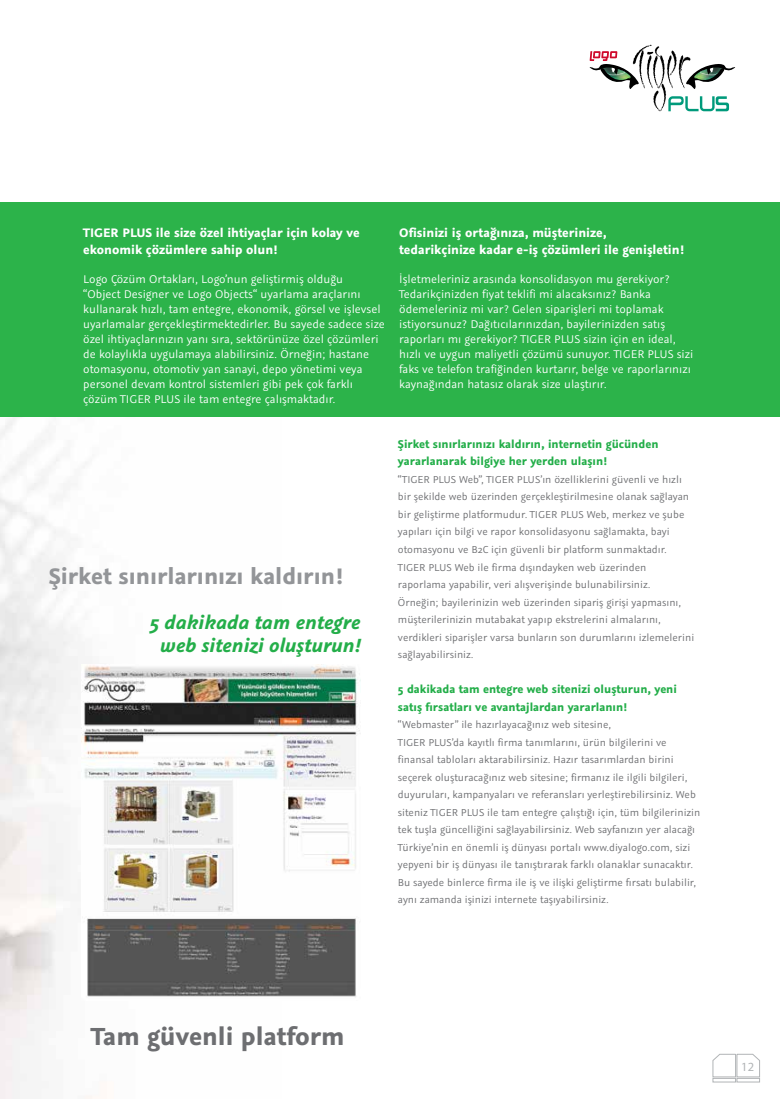
<style>
.page{position:relative;width:780px;height:1099px;background:#fff}
.page>*{position:absolute;margin:0;border:0;box-sizing:border-box;transform-origin:0 0}
.t1{font:700 27.5px "Graublau Sans";color:#6d6e71}
.t2{font:700 25px "Graublau Sans";color:#939598}
.t3{font:italic 700 21.25px/23.5px "Graublau Sans";color:#23ae49;text-align:center}
.t4{font:700 13.75px/17.5px "Graublau Sans";color:#fff}
.t5{font:12.5px/15px "Graublau Sans";color:#fff}
.t6{font:700 12.5px/17.5px "Graublau Sans";color:#23ae49}
.t7{font:12.5px "Myriad Pro";color:#b1b4b6}
.t8{font:11.25px/17.5px "Graublau Sans";color:#6d6e71}
</style>
<div class="page">
<svg style="left:589px;top:45px;width:146px;height:66px"></svg>
<div style="left:712px;top:1078px;width:23px;height:4px;border:1px solid #b1b4b6"></div>
<svg style="left:712px;top:1053px;width:48px;height:24px"></svg>
<div style="left:736px;top:1078px;width:23px;height:4px;border:1px solid #b1b4b6"></div>
<div style="left:0;top:202px;width:780px;height:215px;background:#2cb34a"></div>
<img style="left:81px;top:664px;width:280px;height:336px">
<p class="t4" style="left:83px;top:224px;width:278px">TIGER PLUS ile size özel ihtiyaçlar için kolay ve ekonomik çözümlere sahip olun!</p>
<p class="t5" style="left:83px;top:271px;width:303px">Logo Çözüm Ortakları, Logo’nun geliştirmiş olduğu<br>“Object Designer ve Logo Objects“ uyarlama araçlarını kullanarak hızlı, tam entegre, ekonomik, görsel ve işlevsel uyarlamalar gerçekleştirmektedirler. Bu sayede sadece size özel ihtiyaçlarınızın yanı sıra, sektörünüze özel çözümleri de kolaylıkla uygulamaya alabilirsiniz. Örneğin; hastane otomasyonu, otomotiv yan sanayi, depo yönetimi veya personel devam kontrol sistemleri gibi pek çok farklı çözüm TIGER PLUS ile tam entegre çalışmaktadır.</p>
<h2 class="t2" style="left:49px;top:560px;width:295px">Şirket sınırlarınızı kaldırın!</h2>
<h3 class="t3" style="left:150px;top:609px;width:212px">5 dakikada tam entegre web sitenizi oluşturun!</h3>
<p class="t4" style="left:399px;top:224px;width:286px">Ofisinizi iş ortağınıza, müşterinize, tedarikçinize kadar e-iş çözümleri ile genişletin!</p>
<p class="t5" style="left:399px;top:271px;width:295px">İşletmeleriniz arasında konsolidasyon mu gerekiyor?<br>Tedarikçinizden fiyat teklifi mi alacaksınız? Banka ödemeleriniz mi var? Gelen siparişleri mi toplamak istiyorsunuz? Dağıtıcılarınızdan, bayilerinizden satış raporları mı gerekiyor? TIGER PLUS sizin için en ideal, hızlı ve uygun maliyetli çözümü sunuyor. TIGER PLUS sizi faks ve telefon trafiğinden kurtarır, belge ve raporlarınızı kaynağından hatasız olarak size ulaştırır.</p>
<p class="t6" style="left:398px;top:435px;width:262px">Şirket sınırlarınızı kaldırın, internetin gücünden yararlanarak bilgiye her yerden ulaşın!</p>
<p class="t8" style="left:398px;top:470px;width:298px">“TIGER PLUS Web”, TIGER PLUS’ın özelliklerini güvenli ve hızlı bir şekilde web üzerinden gerçekleştirilmesine olanak sağlayan bir geliştirme platformudur. TIGER PLUS Web, merkez ve şube yapıları için bilgi ve rapor konsolidasyonu sağlamakta, bayi otomasyonu ve B2C için güvenli bir platform sunmaktadır.<br>TIGER PLUS Web ile firma dışındayken web üzerinden raporlama yapabilir, veri alışverişinde bulunabilirsiniz.<br>Örneğin; bayilerinizin web üzerinden sipariş girişi yapmasını, müşterilerinizin mutabakat yapıp ekstrelerini almalarını, verdikleri siparişler varsa bunların son durumlarını izlemelerini sağlayabilirsiniz.</p>
<p class="t6" style="left:398px;top:680px;width:280px">5 dakikada tam entegre web sitenizi oluşturun, yeni satış fırsatları ve avantajlardan yararlanın!</p>
<p class="t8" style="left:398px;top:715px;width:304px">“Webmaster” ile hazırlayacağınız web sitesine,<br>TIGER PLUS’da kayıtlı firma tanımlarını, ürün bilgilerini ve finansal tabloları aktarabilirsiniz. Hazır tasarımlardan birini seçerek oluşturacağınız web sitesine; firmanız ile ilgili bilgileri, duyuruları, kampanyaları ve referansları yerleştirebilirsiniz. Web siteniz TIGER PLUS ile tam entegre çalıştığı için, tüm bilgilerinizin tek tuşla güncelliğini sağlayabilirsiniz. Web sayfanızın yer alacağı Türkiye’nin en önemli iş dünyası portalı www.diyalogo.com, sizi yepyeni bir iş dünyası ile tanıştırarak farklı olanaklar sunacaktır.<br>Bu sayede binlerce firma ile iş ve ilişki geliştirme fırsatı bulabilir, aynı zamanda işinizi internete taşıyabilirsiniz.</p>
<h1 class="t1" style="left:91px;top:1019px;width:255px">Tam güvenli platform</h1>
<p class="t7" style="left:741px;top:1058px;width:14px">12</p>
</div>
